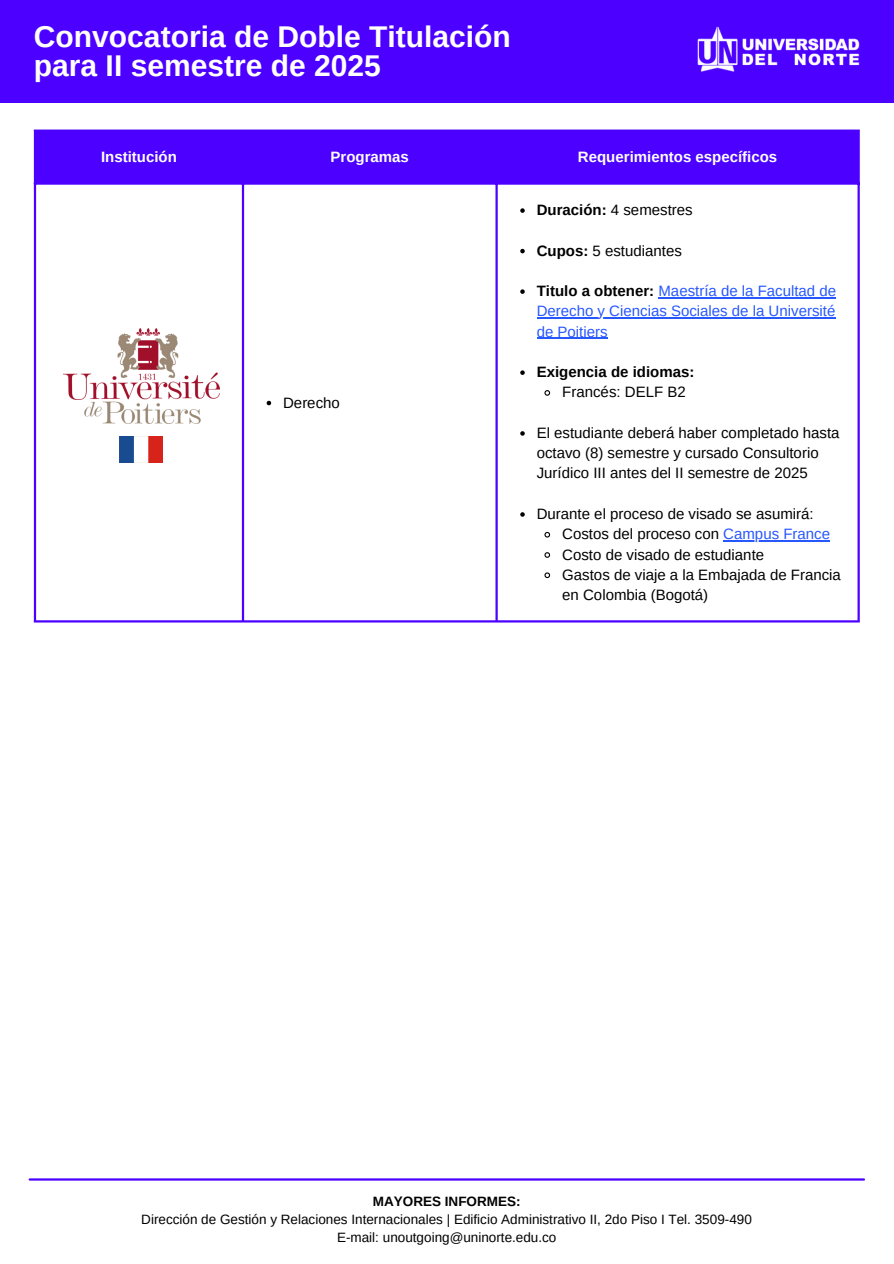
<style>
.page{position:relative;width:894px;height:1264px;background:#fff}
.page>*{position:absolute;margin:0;border:0;box-sizing:border-box;transform-origin:0 0}
.t1{font:700 30px/29.2px "Arimo";color:#fff}
.t2{font:15px/20.2px "Arimo";color:#000}
.t3{font:15px/20.2px "Arimo";color:#2757ff}
.t4{font:700 15px "Arimo";color:#fff}
.t5{font:700 15px/20.2px "Arimo";color:#000}
.t6{font:13.5px "Arimo";color:#000}
.t7{font:700 13.5px "Arimo";color:#000}
.s1{font-weight:700}
.s2{font-weight:700;color:#000}
.s3{font-weight:400}
.s4{color:#2757ff}
</style>
<div class="page">
<div style="left:0;top:0;width:893px;height:102px;background:#4c00ff"></div>
<img style="left:697px;top:26px;width:163px;height:46px">
<div style="left:36px;top:132px;width:821px;height:50px;background:#4c00ff"></div>
<svg style="left:266px;top:401px;width:5px;height:4px"></svg>
<svg style="left:520px;top:208px;width:4px;height:5px"></svg>
<svg style="left:520px;top:249px;width:4px;height:4px"></svg>
<svg style="left:520px;top:289px;width:4px;height:5px"></svg>
<hr style="left:658px;top:297px;width:177px;height:1px;background:#2757ff">
<hr style="left:536px;top:317px;width:299px;height:1px;background:#2757ff">
<hr style="left:536px;top:338px;width:71px;height:1px;background:#2757ff">
<svg style="left:520px;top:370px;width:4px;height:5px"></svg>
<svg style="left:544px;top:390px;width:6px;height:6px"></svg>
<svg style="left:520px;top:431px;width:4px;height:4px"></svg>
<svg style="left:520px;top:512px;width:4px;height:4px"></svg>
<svg style="left:544px;top:531px;width:6px;height:7px"></svg>
<hr style="left:723px;top:540px;width:106px;height:1px;background:#2757ff">
<svg style="left:544px;top:552px;width:6px;height:6px"></svg>
<svg style="left:544px;top:572px;width:6px;height:7px"></svg>
<hr style="left:34px;top:132px;width:2px;height:488px;background:#4c00ff">
<hr style="left:242px;top:132px;width:2px;height:488px;background:#4c00ff">
<hr style="left:495px;top:132px;width:2px;height:488px;background:#4c00ff">
<hr style="left:857px;top:132px;width:2px;height:488px;background:#4c00ff">
<hr style="left:34px;top:129px;width:825px;height:3px;background:#4c00ff">
<hr style="left:34px;top:182px;width:825px;height:3px;background:#4c00ff">
<hr style="left:34px;top:620px;width:825px;height:2px;background:#4c00ff">
<img style="left:63px;top:328px;width:156px;height:96px">
<hr style="left:30px;top:1178px;width:833px;height:2px;background:#4c00ff">
<img style="left:119px;top:437px;width:44px;height:26px">
<h1 class="t1" style="left:34px;top:22px;width:478px">Convocatoria de Doble Titulación para II semestre de 2025</h1>
<p class="t4" style="left:101px;top:149px;width:77px">Institución</p>
<p class="t4" style="left:330px;top:149px;width:80px">Programas</p>
<p class="t4" style="left:577px;top:149px;width:201px">Requerimientos específicos</p>
<p class="t2" style="left:283px;top:392px;width:58px">Derecho</p>
<p class="t2" style="left:536px;top:200px;width:157px"><span class="s1">Duración:</span> 4 semestres</p>
<p class="t2" style="left:536px;top:240px;width:147px"><span class="s1">Cupos:</span> 5 estudiantes</p>
<p class="t3" style="left:536px;top:281px;width:301px"><span class="s2">Titulo a obtener:</span> Maestría de la Facultad de</p>
<p class="t3" style="left:536px;top:301px;width:300px">Derecho y Ciencias Sociales de la Université de Poitiers</p>
<p class="t5" style="left:562px;top:362px;width:133px;text-indent:-26px">Exigencia de idiomas:<br><span class="s3">Francés: DELF B2</span></p>
<p class="t2" style="left:536px;top:422px;width:304px">El estudiante deberá haber completado hasta</p>
<p class="t2" style="left:536px;top:443px;width:283px">octavo (8) semestre y cursado Consultorio<br>Jurídico III antes del II semestre de 2025</p>
<p class="t2" style="left:536px;top:503px;width:278px">Durante el proceso de visado se asumirá:</p>
<p class="t2" style="left:562px;top:524px;width:269px">Costos del proceso con <span class="s4">Campus France</span></p>
<p class="t2" style="left:562px;top:544px;width:280px">Costo de visado de estudiante<br>Gastos de viaje a la Embajada de Francia</p>
<p class="t2" style="left:562px;top:584px;width:147px">en Colombia (Bogotá)</p>
<p class="t7" style="left:373px;top:1193px;width:149px">MAYORES INFORMES:</p>
<p class="t6" style="left:141px;top:1211px;width:612px">Dirección de Gestión y Relaciones Internacionales | Edificio Administrativo II, 2do Piso I Tel. 3509-490</p>
<p class="t6" style="left:337px;top:1229px;width:221px">E-mail: unoutgoing@uninorte.edu.co</p>
</div>
